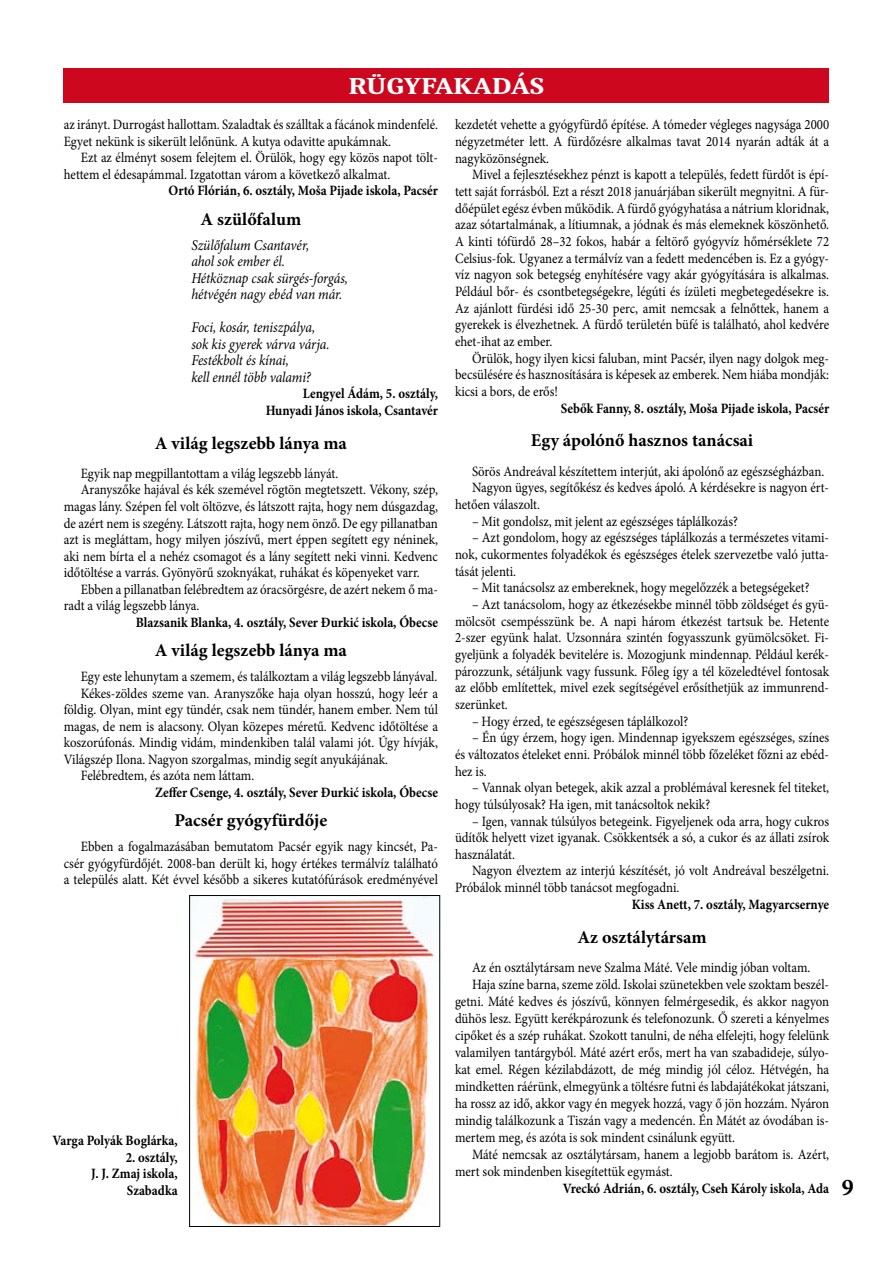
<style>
.page{position:relative;width:893px;height:1263px;background:#fff}
.page>*{position:absolute;margin:0;border:0;box-sizing:border-box;transform-origin:0 0}
.t1{font:700 24px "Caladea";letter-spacing:-.005em;color:#fff;scale:1.2 1}
.t2{font:700 18px "Minion Pro";color:#000}
.t3{font:italic 15px/16.5px "Minion Pro";letter-spacing:-.005em;color:#000;scale:.9 1}
.t4{font:14.25px/16.6px "Minion Pro";color:#000;text-align:justify;scale:.9 1}
.t5{font:700 14.25px/16.5px "Minion Pro";color:#000;text-align:right;scale:.9 1}
</style>
<div class="page">
<div style="left:64px;top:68px;width:765px;height:34px;background:#cc071e"></div>
<img style="left:191px;top:897px;width:244px;height:328px">
<div style="left:189px;top:895px;width:251px;height:332px;border:1px solid #000"></div>
<h1 class="t1" style="left:349px;top:72px;width:165px">RÜGYFAKADÁS</h1>
<p class="t4" style="left:64px;top:117px;width:417px">az irányt. Durrogást hallottam. Szaladtak és szálltak a fácánok mindenfelé.<br>Egyet nekünk is sikerült lelőnünk. A kutya odavitte apukámnak.</p>
<p class="t4" style="left:64px;top:150px;width:417px;text-indent:17px">Ezt az élményt sosem felejtem el. Örülök, hogy egy közös napot tölt&shy;hettem el édesapámmal. Izgatottan várom a következő alkalmat.</p>
<p class="t5" style="left:169px;top:182px;width:301px">Ortó Flórián, 6. osztály, Moša Pijade iskola, Pacsér</p>
<p class="t2" style="left:201px;top:206px;width:102px">A szülőfalum</p>
<p class="t3" style="left:191px;top:237px;width:176px">Szülőfalum Csantavér,<br>ahol sok ember él.<br>Hétköznap csak sürgés-forgás, hétvégén nagy ebéd van már.</p>
<p class="t3" style="left:191px;top:319px;width:155px">Foci, kosár, teniszpálya, sok kis gyerek várva várja.<br>Festékbolt és kínai,<br>kell ennél több valami?</p>
<p class="t5" style="left:266px;top:385px;width:193px">Lengyel Ádám, 5. osztály,<br>Hunyadi János iskola, Csantavér</p>
<p class="t2" style="left:155px;top:430px;width:194px">A világ legszebb lánya ma</p>
<p class="t4" style="left:81px;top:465px;width:288px">Egyik nap megpillantottam a világ legszebb lányát.</p>
<p class="t4" style="left:81px;top:482px;width:398px">Aranyszőke hajával és kék szemével rögtön megtetszett. Vékony, szép,</p>
<p class="t4" style="left:64px;top:498px;width:417px">magas lány. Szépen fel volt öltözve, és látszott rajta, hogy nem dúsgazdag,</p>
<p class="t4" style="left:64px;top:515px;width:417px">de azért nem is szegény. Látszott rajta, hogy nem önző. De egy pillanatban</p>
<p class="t4" style="left:64px;top:531px;width:417px">azt is megláttam, hogy milyen jószívű, mert éppen segített egy néninek,</p>
<p class="t4" style="left:64px;top:548px;width:417px">aki nem bírta el a nehéz csomagot és a lány segített neki vinni. Kedvenc</p>
<p class="t4" style="left:64px;top:564px;width:397px">időtöltése a varrás. Gyönyörű szoknyákat, ruhákat és köpenyeket varr.</p>
<p class="t4" style="left:81px;top:581px;width:398px">Ebben a pillanatban felébredtem az óracsörgésre, de azért nekem ő ma-</p>
<p class="t4" style="left:64px;top:597px;width:152px">radt a világ legszebb lánya.</p>
<p class="t5" style="left:136px;top:613px;width:337px">Blazsanik Blanka, 4. osztály, Sever Đurkić iskola, Óbecse</p>
<p class="t2" style="left:155px;top:638px;width:194px">A világ legszebb lánya ma</p>
<p class="t4" style="left:81px;top:668px;width:398px">Egy este lehunytam a szemem, és találkoztam a világ legszebb lányával.</p>
<p class="t4" style="left:81px;top:685px;width:398px">Kékes-zöldes szeme van. Aranyszőke haja olyan hosszú, hogy leér a</p>
<p class="t4" style="left:64px;top:701px;width:417px">földig. Olyan, mint egy tündér, csak nem tündér, hanem ember. Nem túl</p>
<p class="t4" style="left:64px;top:718px;width:417px">magas, de nem is alacsony. Olyan közepes méretű. Kedvenc időtöltése a</p>
<p class="t4" style="left:64px;top:734px;width:417px">koszorúfonás. Mindig vidám, mindenkiben talál valami jót. Úgy hívják,</p>
<p class="t4" style="left:64px;top:751px;width:362px">Világszép Ilona. Nagyon szorgalmas, mindig segít anyukájának.</p>
<p class="t4" style="left:81px;top:767px;width:194px">Felébredtem, és azóta nem láttam.</p>
<p class="t5" style="left:155px;top:783px;width:316px">Zeffer Csenge, 4. osztály, Sever Đurkić iskola, Óbecse</p>
<p class="t2" style="left:175px;top:808px;width:154px">Pacsér gyógyfürdője</p>
<p class="t4" style="left:64px;top:838px;width:417px;text-indent:17px">Ebben a fogalmazásában bemutatom Pacsér egyik nagy kincsét, Pa&shy;csér gyógyfürdőjét. 2008-ban derült ki, hogy értékes termálvíz található a település alatt. Két évvel később a sikeres kutatófúrások eredményével</p>
<p class="t4" style="left:455px;top:117px;width:417px">kezdetét vehette a gyógyfürdő építése. A tómeder végleges nagysága 2000 négyzetméter lett. A fürdőzésre alkalmas tavat 2014 nyarán adták át a nagyközönségnek.</p>
<p class="t4" style="left:455px;top:167px;width:417px;text-indent:17px">Mivel a fejlesztésekhez pénzt is kapott a település, fedett fürdőt is épí&shy;tett saját forrásból. Ezt a részt 2018 januárjában sikerült megnyitni. A für&shy;dőépület egész évben működik. A fürdő gyógyhatása a nátrium kloridnak, azaz sótartalmának, a lítiumnak, a jódnak és más elemeknek köszönhető.<br>A kinti tófürdő 28–32 fokos, habár a feltörő gyógyvíz hőmérséklete 72<br>Celsius-fok. Ugyanez a termálvíz van a fedett medencében is. Ez a gyógy&shy;víz nagyon sok betegség enyhítésére vagy akár gyógyítására is alkalmas.<br>Például bőr- és csontbetegségekre, légúti és ízületi megbetegedésekre is.<br>Az ajánlott fürdési idő 25-30 perc, amit nemcsak a felnőttek, hanem a gyerekek is élvezhetnek. A fürdő területén büfé is található, ahol kedvére ehet-ihat az ember.</p>
<p class="t4" style="left:455px;top:350px;width:417px;text-indent:17px">Örülök, hogy ilyen kicsi faluban, mint Pacsér, ilyen nagy dolgok meg&shy;becsülésére és hasznosítására is képesek az emberek. Nem hiába mondják: kicsi a bors, de erős!</p>
<p class="t5" style="left:561px;top:399px;width:300px">Sebők Fanny, 8. osztály, Moša Pijade iskola, Pacsér</p>
<p class="t2" style="left:531px;top:428px;width:224px">Egy ápolónő hasznos tanácsai</p>
<p class="t4" style="left:472px;top:463px;width:393px">Sörös Andreával készítettem interjút, aki ápolónő az egészségházban.</p>
<p class="t4" style="left:472px;top:480px;width:398px">Nagyon ügyes, segítőkész és kedves ápoló. A kérdésekre is nagyon ért-</p>
<p class="t4" style="left:455px;top:496px;width:96px">hetően válaszolt.</p>
<p class="t4" style="left:472px;top:513px;width:297px">– Mit gondolsz, mit jelent az egészséges táplálkozás?</p>
<p class="t4" style="left:455px;top:530px;width:417px;text-indent:17px">– Azt gondolom, hogy az egészséges táplálkozás a természetes vitami&shy;nok, cukormentes folyadékok és egészséges ételek szervezetbe való jutta&shy;tását jelenti.</p>
<p class="t4" style="left:472px;top:580px;width:377px">– Mit tanácsolsz az embereknek, hogy megelőzzék a betegségeket?</p>
<p class="t4" style="left:455px;top:596px;width:417px;text-indent:17px">– Azt tanácsolom, hogy az étkezésekbe minnél több zöldséget és gyü&shy;mölcsöt csempésszünk be. A napi három étkezést tartsuk be. Hetente 2-szer együnk halat. Uzsonnára szintén fogyasszunk gyümölcsöket. Fi&shy;gyeljünk a folyadék bevitelére is. Mozogjunk mindennap. Például kerék&shy;pározzunk, sétáljunk vagy fussunk. Főleg így a tél közeledtével fontosak az előbb említettek, mivel ezek segítségével erősíthetjük az immunrend&shy;szerünket.</p>
<p class="t4" style="left:472px;top:713px;width:242px">– Hogy érzed, te egészségesen táplálkozol?</p>
<p class="t4" style="left:455px;top:729px;width:417px;text-indent:17px">– Én úgy érzem, hogy igen. Mindennap igyekszem egészséges, színes és változatos ételeket enni. Próbálok minnél több főzeléket főzni az ebéd&shy;hez is.</p>
<p class="t4" style="left:455px;top:779px;width:417px;text-indent:17px">– Vannak olyan betegek, akik azzal a problémával keresnek fel titeket, hogy túlsúlyosak? Ha igen, mit tanácsoltok nekik?</p>
<p class="t4" style="left:455px;top:813px;width:417px;text-indent:17px">– Igen, vannak túlsúlyos betegeink. Figyeljenek oda arra, hogy cukros üdítők helyett vizet igyanak. Csökkentsék a só, a cukor és az állati zsírok használatát.</p>
<p class="t4" style="left:455px;top:863px;width:417px;text-indent:17px">Nagyon élveztem az interjú készítését, jó volt Andreával beszélgetni.<br>Próbálok minnél több tanácsot megfogadni.</p>
<p class="t5" style="left:632px;top:896px;width:221px">Kiss Anett, 7. osztály, Magyarcsernye</p>
<p class="t2" style="left:577px;top:924px;width:131px">Az osztálytársam</p>
<p class="t4" style="left:472px;top:959px;width:378px">Az én osztálytársam neve Szalma Máté. Vele mindig jóban voltam.</p>
<p class="t4" style="left:472px;top:976px;width:398px">Haja színe barna, szeme zöld. Iskolai szünetekben vele szoktam beszél-</p>
<p class="t4" style="left:455px;top:993px;width:417px">getni. Máté kedves és jószívű, könnyen felmérgesedik, és akkor nagyon</p>
<p class="t4" style="left:455px;top:1010px;width:417px">dühös lesz. Együtt kerékpározunk és telefonozunk. Ő szereti a kényelmes</p>
<p class="t4" style="left:455px;top:1027px;width:417px">cipőket és a szép ruhákat. Szokott tanulni, de néha elfelejti, hogy felelünk</p>
<p class="t4" style="left:455px;top:1044px;width:417px">valamilyen tantárgyból. Máté azért erős, mert ha van szabadideje, súlyo-</p>
<p class="t4" style="left:455px;top:1061px;width:417px">kat emel. Régen kézilabdázott, de még mindig jól céloz. Hétvégén, ha</p>
<p class="t4" style="left:455px;top:1078px;width:417px">mindketten ráérünk, elmegyünk a töltésre futni és labdajátékokat játszani,</p>
<p class="t4" style="left:455px;top:1095px;width:417px">ha rossz az idő, akkor vagy én megyek hozzá, vagy ő jön hozzám. Nyáron</p>
<p class="t4" style="left:455px;top:1112px;width:417px">mindig találkozunk a Tiszán vagy a medencén. Én Mátét az óvodában is-</p>
<p class="t4" style="left:455px;top:1129px;width:313px">mertem meg, és azóta is sok mindent csinálunk együtt.</p>
<p class="t4" style="left:472px;top:1146px;width:398px">Máté nemcsak az osztálytársam, hanem a legjobb barátom is. Azért,</p>
<p class="t4" style="left:455px;top:1163px;width:244px">mert sok mindenben kisegítettük egymást.</p>
<p class="t5" style="left:563px;top:1180px;width:297px">Vreckó Adrián, 6. osztály, Cseh Károly iskola, Ada</p>
<p class="t5" style="left:53px;top:1132px;width:140px">Varga Polyák Boglárka,</p>
<p class="t5" style="left:91px;top:1149px;width:98px">2. osztály,<br>J. J. Zmaj iskola,<br>Szabadka</p>
</div>
